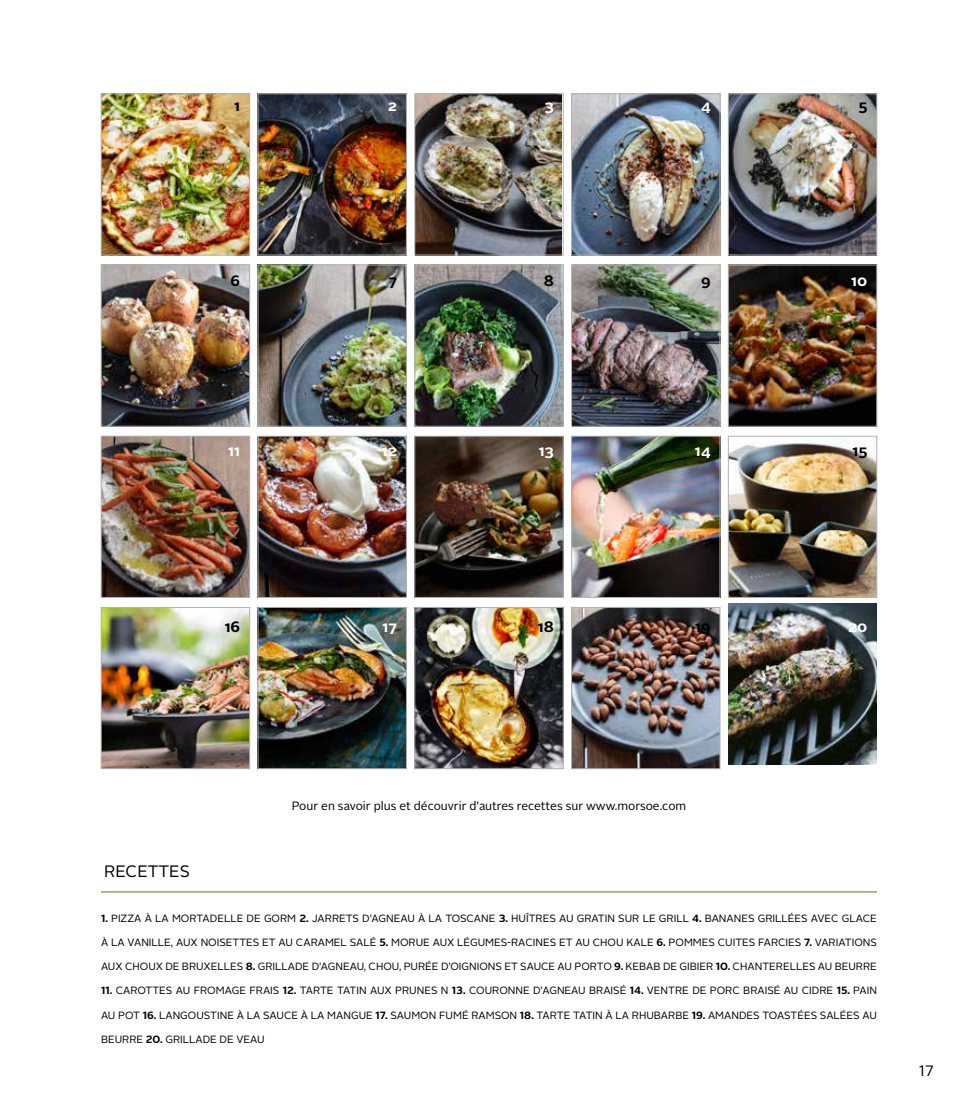
<style>
.page{position:relative;width:978px;height:1106px;background:#fff}
.page>*{position:absolute;margin:0;border:0;box-sizing:border-box;transform-origin:0 0}
.t1{font:16.5px "Alright Sans";color:#000}
.t2{font:700 15px "Alright Sans";color:#fff}
.t3{font:700 15px "Alright Sans";color:#000}
.t4{font:15px "Alright Sans";color:#000}
.t5{font:12px "Alright Sans";color:#000}
.t6{font:10.5px "Alright Sans";color:#000}
.s1{font-weight:700}
</style>
<div class="page">
<img style="left:728px;top:603px;width:149px;height:161px">
<img style="left:103px;top:96px;width:145px;height:157px">
<div style="left:101px;top:94px;width:149px;height:161px;border:1px solid #b3b2b2"></div>
<img style="left:103px;top:267px;width:145px;height:157px">
<div style="left:101px;top:265px;width:149px;height:161px;border:1px solid #b3b2b2"></div>
<img style="left:103px;top:438px;width:145px;height:157px">
<div style="left:101px;top:436px;width:149px;height:161px;border:1px solid #b3b2b2"></div>
<img style="left:103px;top:609px;width:145px;height:158px">
<div style="left:101px;top:607px;width:149px;height:162px;border:1px solid #b3b2b2"></div>
<img style="left:260px;top:96px;width:145px;height:157px">
<div style="left:258px;top:94px;width:149px;height:161px;border:1px solid #b3b2b2"></div>
<img style="left:260px;top:438px;width:145px;height:157px">
<div style="left:258px;top:436px;width:149px;height:161px;border:1px solid #b3b2b2"></div>
<img style="left:260px;top:267px;width:145px;height:157px">
<div style="left:258px;top:265px;width:149px;height:161px;border:1px solid #b3b2b2"></div>
<img style="left:260px;top:609px;width:145px;height:158px">
<div style="left:258px;top:607px;width:149px;height:162px;border:1px solid #b3b2b2"></div>
<img style="left:417px;top:96px;width:144px;height:157px">
<div style="left:415px;top:94px;width:148px;height:161px;border:1px solid #b3b2b2"></div>
<img style="left:417px;top:267px;width:144px;height:157px">
<div style="left:415px;top:265px;width:148px;height:161px;border:1px solid #b3b2b2"></div>
<img style="left:417px;top:438px;width:144px;height:157px">
<div style="left:415px;top:436px;width:148px;height:161px;border:1px solid #b3b2b2"></div>
<img style="left:417px;top:609px;width:144px;height:158px">
<div style="left:415px;top:607px;width:148px;height:162px;border:1px solid #b3b2b2"></div>
<img style="left:573px;top:96px;width:145px;height:157px">
<div style="left:571px;top:94px;width:149px;height:161px;border:1px solid #b3b2b2"></div>
<img style="left:573px;top:267px;width:145px;height:157px">
<div style="left:571px;top:265px;width:149px;height:161px;border:1px solid #b3b2b2"></div>
<img style="left:573px;top:438px;width:145px;height:157px">
<div style="left:571px;top:436px;width:149px;height:161px;border:1px solid #b3b2b2"></div>
<img style="left:573px;top:609px;width:145px;height:158px">
<div style="left:571px;top:607px;width:149px;height:162px;border:1px solid #b3b2b2"></div>
<img style="left:730px;top:96px;width:145px;height:157px">
<div style="left:728px;top:94px;width:149px;height:161px;border:1px solid #b3b2b2"></div>
<img style="left:730px;top:267px;width:145px;height:157px">
<div style="left:728px;top:265px;width:149px;height:161px;border:1px solid #b3b2b2"></div>
<img style="left:730px;top:442px;width:145px;height:153px">
<div style="left:728px;top:436px;width:149px;height:161px;border:1px solid #b3b2b2"></div>
<hr style="left:101px;top:891px;width:776px;height:1px;background:#b59555">
<h2 class="t3" style="left:234px;top:96px;width:7px">1</h2>
<h2 class="t2" style="left:388px;top:96px;width:11px">2</h2>
<h2 class="t2" style="left:545px;top:96px;width:11px">3</h2>
<h2 class="t2" style="left:701px;top:96px;width:11px">4</h2>
<h2 class="t3" style="left:858px;top:96px;width:11px">5</h2>
<h2 class="t3" style="left:231px;top:271px;width:11px">6</h2>
<h2 class="t3" style="left:388px;top:271px;width:10px">7</h2>
<h2 class="t3" style="left:544px;top:271px;width:12px">8</h2>
<h2 class="t3" style="left:701px;top:271px;width:11px">9</h2>
<h2 class="t2" style="left:851px;top:271px;width:18px">10</h2>
<h2 class="t2" style="left:228px;top:440px;width:13px">11</h2>
<h2 class="t2" style="left:382px;top:440px;width:17px">12</h2>
<h2 class="t2" style="left:539px;top:440px;width:16px">13</h2>
<h2 class="t2" style="left:695px;top:440px;width:17px">14</h2>
<h2 class="t3" style="left:853px;top:440px;width:16px">15</h2>
<h2 class="t3" style="left:225px;top:616px;width:17px">16</h2>
<h2 class="t2" style="left:383px;top:616px;width:16px">17</h2>
<h2 class="t3" style="left:538px;top:616px;width:18px">18</h2>
<h2 class="t3" style="left:695px;top:616px;width:17px">19</h2>
<h2 class="t2" style="left:848px;top:616px;width:21px">20</h2>
<h1 class="t1" style="left:104px;top:860px;width:87px">RECETTES</h1>
<p class="t5" style="left:292px;top:798px;width:396px">Pour en savoir plus et découvrir d’autres recettes sur www.morsoe.com</p>
<p class="t6" style="left:101px;top:911px;width:777px"><span class="s1">1.</span> PIZZA À LA MORTADELLE DE GORM <span class="s1">2.</span> JARRETS D’AGNEAU À LA TOSCANE <span class="s1">3.</span> HUÎTRES AU GRATIN SUR LE GRILL <span class="s1">4.</span> BANANES GRILLÉES AVEC GLACE</p>
<p class="t6" style="left:101px;top:935px;width:777px">À LA VANILLE, AUX NOISETTES ET AU CARAMEL SALÉ <span class="s1">5.</span> MORUE AUX LÉGUMES-RACINES ET AU CHOU KALE <span class="s1">6.</span> POMMES CUITES FARCIES <span class="s1">7.</span> VARIATIONS</p>
<p class="t6" style="left:101px;top:959px;width:777px">AUX CHOUX DE BRUXELLES <span class="s1">8.</span> GRILLADE D’AGNEAU, CHOU, PURÉE D’OIGNIONS ET SAUCE AU PORTO <span class="s1">9.</span> KEBAB DE GIBIER <span class="s1">10.</span> CHANTERELLES AU BEURRE</p>
<p class="t6" style="left:101px;top:983px;width:777px"><span class="s1">11.</span> CAROTTES AU FROMAGE FRAIS <span class="s1">12.</span> TARTE TATIN AUX PRUNES N <span class="s1">13.</span> COURONNE D’AGNEAU BRAISÉ <span class="s1">14.</span> VENTRE DE PORC BRAISÉ AU CIDRE <span class="s1">15.</span> PAIN</p>
<p class="t6" style="left:101px;top:1007px;width:777px">AU POT <span class="s1">16.</span> LANGOUSTINE À LA SAUCE À LA MANGUE <span class="s1">17.</span> SAUMON FUMÉ RAMSON <span class="s1">18.</span> TARTE TATIN À LA RHUBARBE <span class="s1">19.</span> AMANDES TOASTÉES SALÉES AU</p>
<p class="t6" style="left:101px;top:1031px;width:165px">BEURRE <span class="s1">20.</span> GRILLADE DE VEAU</p>
<h2 class="t4" style="left:919px;top:1060px;width:16px">17</h2>
</div>
